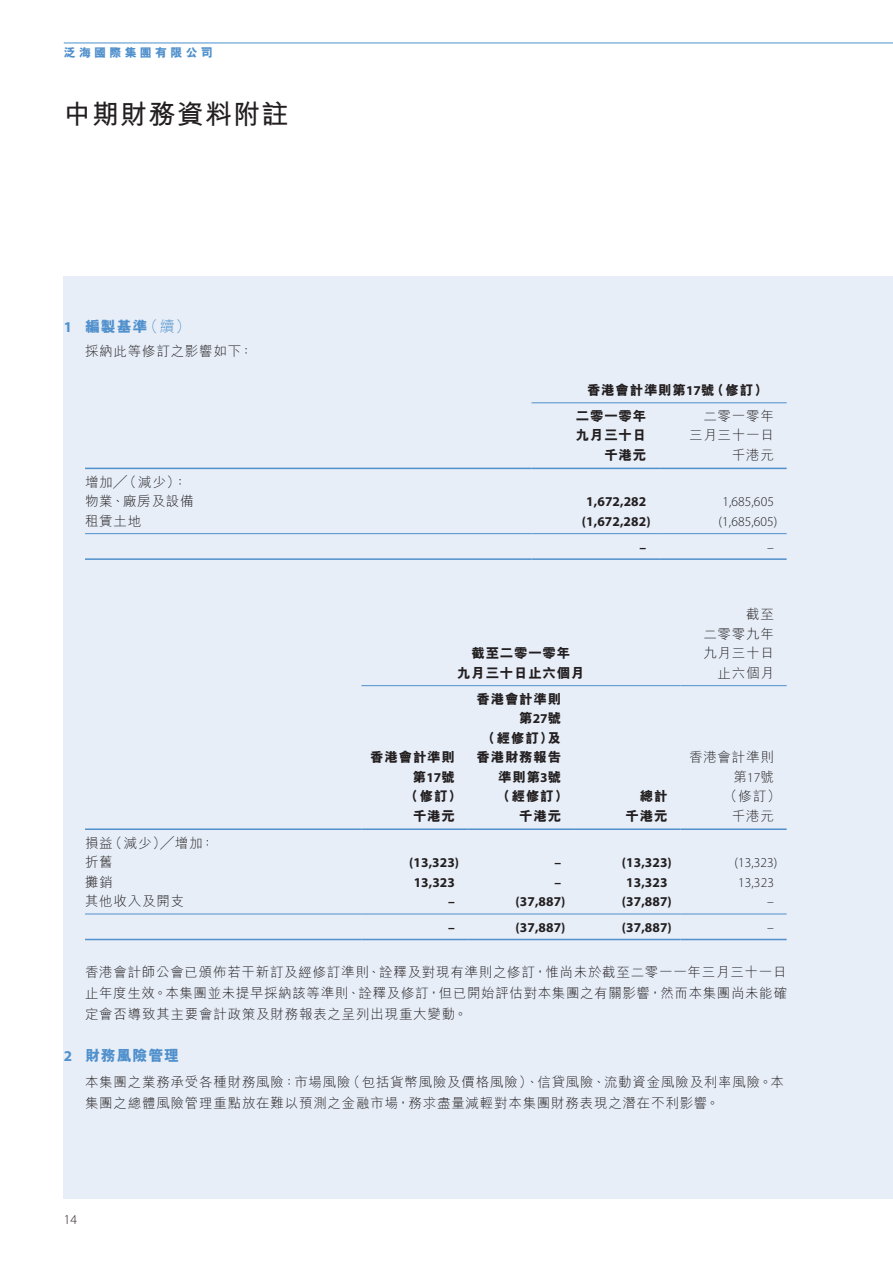
<style>
.page{position:relative;width:893px;height:1263px;background:#fff}
.page>*{position:absolute;margin:0;border:0;box-sizing:border-box;transform-origin:0 0}
.t1{font:700 27px "M Hei HK";letter-spacing:.045em;color:#231f20}
.Heading_1{font:800 15px "M Hei HK";letter-spacing:.055em;color:#5090cc}
.Body_Text{font:300 13.5px/21px "M Hei HK";letter-spacing:.055em;color:#231f20;text-align:right}
.Body_Text-2{font:800 13.5px/19.5px "M Hei HK";letter-spacing:.055em;color:#231f20;text-align:right}
.Body_Text-3{font:700 13.5px "Myriad Pro";letter-spacing:.005em;color:#231f20}
.Body_Text-4{font:300 13.5px "Myriad Pro";letter-spacing:.005em;color:#231f20}
.Body_Text-5{font:800 12px "M Hei HK";letter-spacing:.27em;color:#5090cc}
.s1{font-family:"Myriad Pro";font-weight:700}
.s2{font-weight:300}
.s3{font-family:"Myriad Pro"}
</style>
<div class="page">
<div style="left:64px;top:276px;width:829px;height:923px;background:#e7eef8"></div>
<hr style="left:64px;top:43px;width:829px;height:1px;background:#5090cc">
<hr style="left:531px;top:402px;width:256px;height:1px;background:#5090cc">
<hr style="left:85px;top:468px;width:446px;height:1px;background:#5090cc">
<hr style="left:531px;top:468px;width:128px;height:1px;background:#5090cc">
<hr style="left:659px;top:468px;width:128px;height:1px;background:#5090cc">
<hr style="left:85px;top:533px;width:446px;height:1px;background:#5090cc">
<hr style="left:531px;top:533px;width:128px;height:1px;background:#5090cc">
<hr style="left:659px;top:533px;width:128px;height:1px;background:#5090cc">
<hr style="left:85px;top:558px;width:446px;height:2px;background:#5090cc">
<hr style="left:531px;top:558px;width:128px;height:2px;background:#5090cc">
<hr style="left:659px;top:558px;width:128px;height:2px;background:#5090cc">
<hr style="left:361px;top:685px;width:319px;height:1px;background:#5090cc">
<hr style="left:680px;top:685px;width:107px;height:1px;background:#5090cc">
<hr style="left:85px;top:828px;width:276px;height:2px;background:#5090cc">
<hr style="left:361px;top:828px;width:107px;height:2px;background:#5090cc">
<hr style="left:468px;top:828px;width:106px;height:2px;background:#5090cc">
<hr style="left:574px;top:828px;width:106px;height:2px;background:#5090cc">
<hr style="left:680px;top:828px;width:107px;height:2px;background:#5090cc">
<hr style="left:85px;top:914px;width:276px;height:1px;background:#5090cc">
<hr style="left:361px;top:914px;width:107px;height:1px;background:#5090cc">
<hr style="left:468px;top:914px;width:106px;height:1px;background:#5090cc">
<hr style="left:574px;top:914px;width:106px;height:1px;background:#5090cc">
<hr style="left:680px;top:914px;width:107px;height:1px;background:#5090cc">
<hr style="left:85px;top:939px;width:276px;height:1px;background:#5090cc">
<hr style="left:361px;top:939px;width:107px;height:1px;background:#5090cc">
<hr style="left:468px;top:939px;width:106px;height:1px;background:#5090cc">
<hr style="left:574px;top:939px;width:106px;height:1px;background:#5090cc">
<hr style="left:680px;top:939px;width:107px;height:1px;background:#5090cc">
<p class="Body_Text-5" style="left:64px;top:46px;width:151px">泛海國際集團有限公司</p>
<p class="t1" style="left:64px;top:94px;width:226px">中期財務資料附註</p>
<p class="Heading_1" style="left:64px;top:319px;width:128px"><span class="s1">1</span> 編製基準<span class="s2">（續）</span></p>
<p class="Body_Text" style="left:85px;top:340px;width:170px">採納此等修訂之影響如下：</p>
<p class="Body_Text-2" style="left:587px;top:380px;width:182px">香港會計準則第<span class="s1">17</span>號（修訂）</p>
<p class="Body_Text-2" style="left:576px;top:406px;width:72px">二零一零年</p>
<p class="Body_Text-2" style="left:576px;top:425px;width:72px">九月三十日</p>
<p class="Body_Text" style="left:703px;top:405px;width:72px">二零一零年</p>
<p class="Body_Text" style="left:689px;top:425px;width:86px">三月三十一日</p>
<p class="Body_Text-2" style="left:604px;top:445px;width:43px">千港元</p>
<p class="Body_Text" style="left:732px;top:444px;width:44px">千港元</p>
<p class="Body_Text" style="left:85px;top:471px;width:103px">增加╱（減少）：</p>
<p class="Body_Text" style="left:85px;top:491px;width:110px">物業、廠房及設備</p>
<p class="Body_Text-3" style="left:586px;top:493px;width:62px">1,672,282</p>
<p class="Body_Text-4" style="left:722px;top:494px;width:53px">1,685,605</p>
<p class="Body_Text" style="left:85px;top:510px;width:58px">租賃土地</p>
<p class="Body_Text-3" style="left:582px;top:513px;width:70px">(1,672,282)</p>
<p class="Body_Text-4" style="left:719px;top:513px;width:60px">(1,685,605)</p>
<p class="Body_Text-3" style="left:640px;top:538px;width:8px">–</p>
<p class="Body_Text-4" style="left:767px;top:539px;width:8px">–</p>
<p class="Body_Text-2" style="left:471px;top:643px;width:100px">截至二零一零年</p>
<p class="Body_Text-2" style="left:457px;top:663px;width:129px">九月三十日止六個月</p>
<p class="Body_Text-2" style="left:370px;top:747px;width:86px">香港會計準則</p>
<p class="Body_Text-2" style="left:413px;top:767px;width:44px">第<span class="s1">17</span>號</p>
<p class="Body_Text-2" style="left:405px;top:786px;width:58px">（修訂）</p>
<p class="Body_Text-2" style="left:477px;top:689px;width:86px">香港會計準則第<span class="s1">27</span>號</p>
<p class="Body_Text-2" style="left:482px;top:728px;width:81px">（經修訂）及</p>
<p class="Body_Text-2" style="left:477px;top:747px;width:86px">香港財務報告</p>
<p class="Body_Text-2" style="left:498px;top:767px;width:65px">準則第<span class="s1">3</span>號</p>
<p class="Body_Text-2" style="left:497px;top:786px;width:73px">（經修訂）</p>
<p class="Body_Text-2" style="left:640px;top:786px;width:29px">總計</p>
<p class="Body_Text" style="left:746px;top:604px;width:29px">截至</p>
<p class="Body_Text" style="left:703px;top:623px;width:72px">二零零九年</p>
<p class="Body_Text" style="left:703px;top:643px;width:72px">九月三十日</p>
<p class="Body_Text" style="left:718px;top:662px;width:58px">止六個月</p>
<p class="Body_Text" style="left:689px;top:747px;width:86px;line-height:19.5px">香港會計準則第<span class="s3">17</span>號</p>
<p class="Body_Text" style="left:724px;top:786px;width:58px">（修訂）</p>
<p class="Body_Text-2" style="left:413px;top:806px;width:43px">千港元</p>
<p class="Body_Text-2" style="left:519px;top:806px;width:43px">千港元</p>
<p class="Body_Text-2" style="left:626px;top:806px;width:43px">千港元</p>
<p class="Body_Text" style="left:732px;top:805px;width:44px">千港元</p>
<p class="Body_Text" style="left:85px;top:832px;width:131px">損益（減少）╱增加：</p>
<p class="Body_Text" style="left:85px;top:852px;width:29px">折舊</p>
<p class="Body_Text-3" style="left:409px;top:854px;width:51px">(13,323)</p>
<p class="Body_Text-3" style="left:555px;top:854px;width:8px">–</p>
<p class="Body_Text-3" style="left:622px;top:854px;width:51px">(13,323)</p>
<p class="Body_Text-4" style="left:734px;top:855px;width:45px">(13,323)</p>
<p class="Body_Text" style="left:85px;top:871px;width:29px">攤銷</p>
<p class="Body_Text-3" style="left:414px;top:873px;width:43px">13,323</p>
<p class="Body_Text-3" style="left:555px;top:873px;width:8px">–</p>
<p class="Body_Text-3" style="left:626px;top:873px;width:43px">13,323</p>
<p class="Body_Text-4" style="left:738px;top:874px;width:37px">13,323</p>
<p class="Body_Text" style="left:85px;top:891px;width:101px">其他收入及開支</p>
<p class="Body_Text-3" style="left:448px;top:893px;width:8px">–</p>
<p class="Body_Text-3" style="left:516px;top:893px;width:51px">(37,887)</p>
<p class="Body_Text-3" style="left:622px;top:893px;width:51px">(37,887)</p>
<p class="Body_Text-4" style="left:767px;top:894px;width:8px">–</p>
<p class="Body_Text-3" style="left:448px;top:919px;width:8px">–</p>
<p class="Body_Text-3" style="left:516px;top:919px;width:51px">(37,887)</p>
<p class="Body_Text-3" style="left:622px;top:919px;width:51px">(37,887)</p>
<p class="Body_Text-4" style="left:767px;top:919px;width:8px">–</p>
<p class="Body_Text" style="left:85px;top:962px;width:703px;text-align:justify">香港會計師公會已頒佈若干新訂及經修訂準則、詮釋及對現有準則之修訂，惟尚未於截至二零一一年三月三十一日止年度生效。本集團並未提早採納該等準則、詮釋及修訂，但已開始評估對本集團之有關影響，然而本集團尚未能確定會否導致其主要會計政策及財務報表之呈列出現重大變動。</p>
<p class="Heading_1" style="left:64px;top:1048px;width:117px"><span class="s1">2</span> 財務風險管理</p>
<p class="Body_Text" style="left:85px;top:1071px;width:700px;text-align:left">本集團之業務承受各種財務風險：市場風險（包括貨幣風險及價格風險）、信貸風險、流動資金風險及利率風險。本集團之總體風險管理重點放在難以預測之金融市場，務求盡量減輕對本集團財務表現之潛在不利影響。</p>
<p class="Body_Text-4" style="left:64px;top:1212px;width:15px">14</p>
</div>
